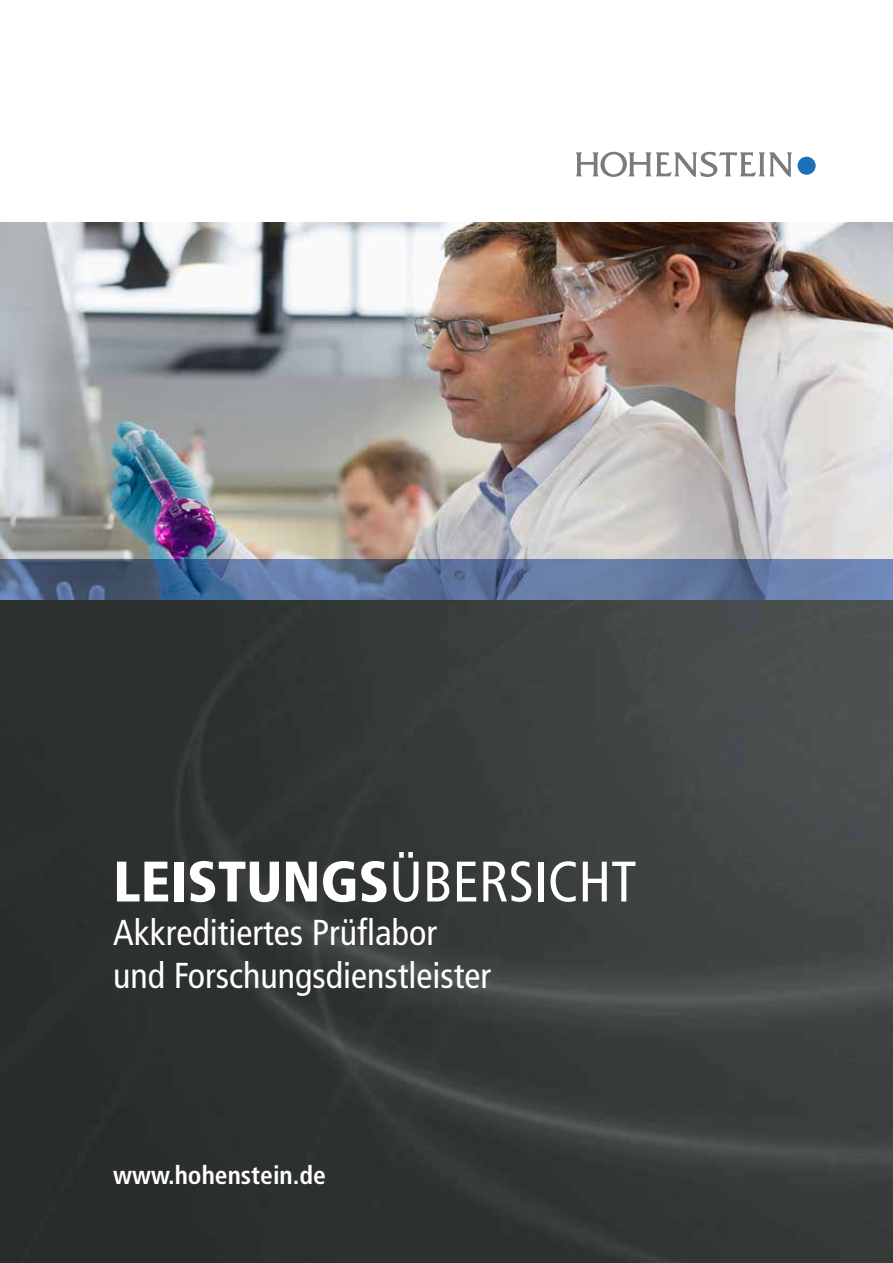
<style>
.page{position:relative;width:893px;height:1263px;background:#fff}
.page>*{position:absolute;margin:0;border:0;box-sizing:border-box;transform-origin:0 0}
.t1{font:900 condensed 57px "Frutiger";color:#fff}
.t2{font:condensed 36px/43.2px "Frutiger";color:#fff}
.t3{font:700 condensed 25.5px "Frutiger";color:#fff}
.s1{font-weight:400}
</style>
<div class="page">
<img style="left:0;top:600px;width:893px;height:663px">
<img style="left:0;top:222px;width:893px;height:337px">
<svg style="left:576px;top:152px;width:216px;height:25px"></svg>
<div style="left:798px;top:157px;width:18px;height:18px;background:#1d71b8;border-radius:50%"></div>
<svg style="left:0;top:559px;width:893px;height:41px;background:#5a7199"></svg>
<h1 class="t1" style="left:113px;top:847px;width:525px">LEISTUNGS<span class="s1">ÜBERSICHT</span></h1>
<p class="t2" style="left:113px;top:911px;width:379px">Akkreditiertes Prüflabor und Forschungsdienstleister</p>
<p class="t3" style="left:113px;top:1160px;width:214px">www.hohenstein.de</p>
</div>
